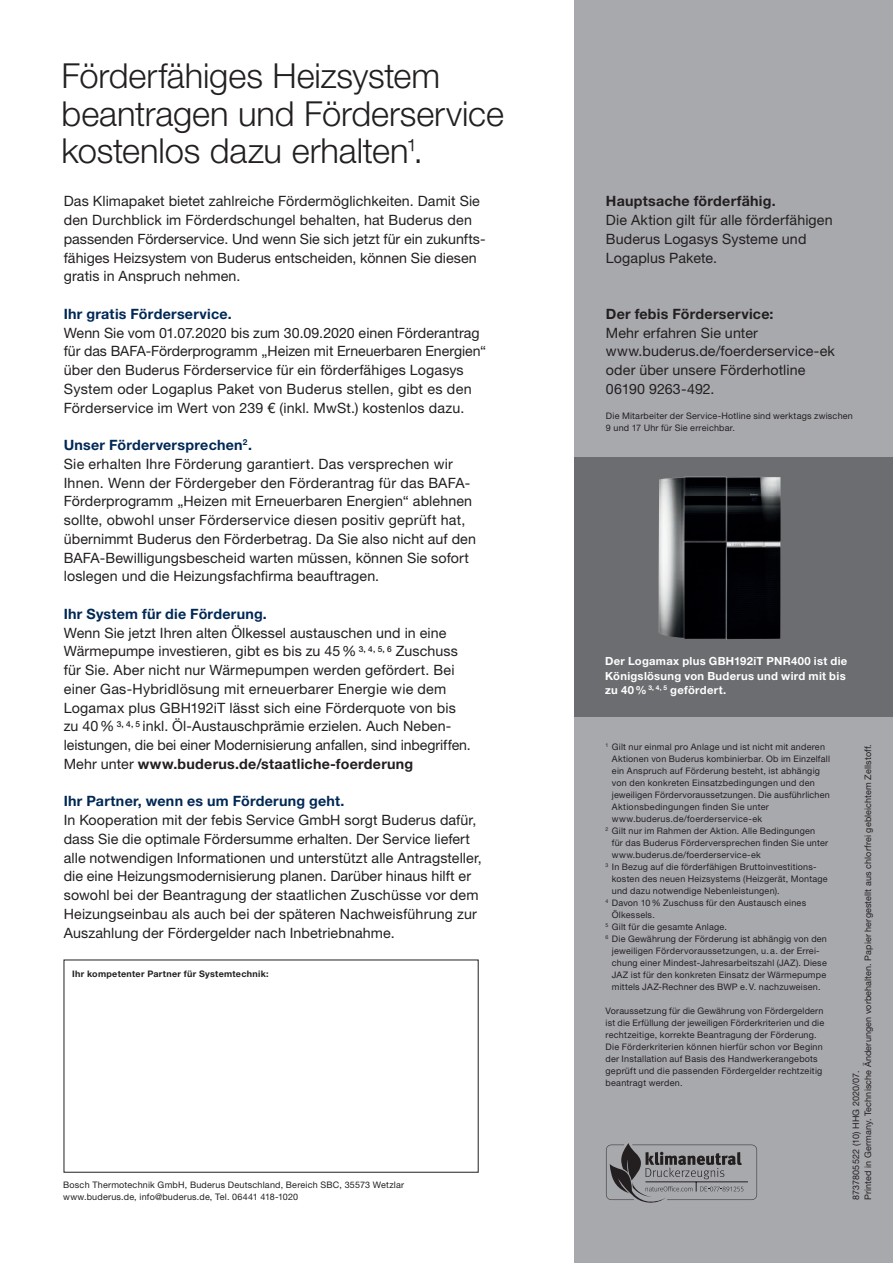
<style>
.page{position:relative;width:893px;height:1263px;background:#fff}
.page>*{position:absolute;margin:0;border:0;box-sizing:border-box;transform-origin:0 0}
.t1{font:300 34.5px/37.5px "Helvetica Neue LT Pro";letter-spacing:-.005em;color:#231f20}
.t2{font:14.25px/18.8px "Helvetica Neue LT Pro";letter-spacing:.01em;color:#231f20}
.t3{font:700 14.25px "Helvetica Neue LT Pro";letter-spacing:.015em;color:#002855}
.t4{font:700 14.25px "Helvetica Neue LT Pro";letter-spacing:.015em;color:#231f20}
.t5{font:700 11.25px/14.2px "Helvetica Neue LT Pro";letter-spacing:.025em;color:#fff}
.t6{font:9px/12px "Helvetica Neue LT Pro";letter-spacing:.025em;color:#231f20}
.t7{font:700 9px "Helvetica Neue LT Pro";letter-spacing:.03em;color:#231f20}
.s1{font-size:28.5px}
.s2{font-weight:700;color:#002855}
.s3{font-weight:700}
</style>
<div class="page">
<div style="left:574px;top:0;width:319px;height:1263px;background:#a8a9ad"></div>
<div style="left:574px;top:457px;width:319px;height:259px;background:#6c6d70"></div>
<img style="left:659px;top:477px;width:122px;height:162px">
<svg style="left:606px;top:1143px;width:151px;height:59px"></svg>
<h1 class="t1" style="left:62px;top:57px;width:444px">Förderfähiges Heizsystem beantragen und Förderservice kostenlos dazu erhalten<span class="s1">¹</span>.</h1>
<p class="t2" style="left:64px;top:191px;width:423px">Das Klimapaket bietet zahlreiche Fördermöglichkeiten. Damit Sie den Durchblick im Förderdschungel behalten, hat Buderus den passenden Förderservice. Und wenn Sie sich jetzt für ein zukunfts&shy;fähiges Heizsystem von Buderus entscheiden, können Sie diesen gratis in Anspruch nehmen.</p>
<p class="t3" style="left:64px;top:305px;width:169px">Ihr gratis Förderservice.</p>
<p class="t2" style="left:64px;top:323px;width:424px">Wenn Sie vom 01.07.2020 bis zum 30.09.2020 einen Förderantrag für das BAFA-Förderprogramm „Heizen mit Erneuerbaren Energien“ über den Buderus Förderservice für ein förderfähiges Logasys System oder Logaplus Paket von Buderus stellen, gibt es den Förderservice im Wert von 239 € (inkl. MwSt.) kostenlos dazu.</p>
<p class="t2" style="left:64px;top:435px;width:414px"><span class="s2">Unser Förderversprechen</span><sup>2</sup><span class="s2">.<br></span>Sie erhalten Ihre Förderung garantiert. Das versprechen wir Ihnen. Wenn der Fördergeber den Förderantrag für das BAFA-Förderprogramm „Heizen mit Erneuerbaren Energien“ ablehnen sollte, obwohl unser Förderservice diesen positiv geprüft hat, übernimmt Buderus den Förderbetrag. Da Sie also nicht auf den BAFA-Bewilligungsbescheid warten müssen, können Sie sofort loslegen und die Heizungsfachfirma beauftragen.</p>
<p class="t3" style="left:64px;top:605px;width:205px">Ihr System für die Förderung.</p>
<p class="t2" style="left:64px;top:623px;width:409px">Wenn Sie jetzt Ihren alten Ölkessel austauschen und in eine Wärmepumpe investieren, gibt es bis zu 45% <sup>3,</sup> <sup>4,</sup> <sup>5,</sup> <sup>6</sup> Zuschuss für Sie. Aber nicht nur Wärmepumpen werden gefördert. Bei einer Gas-Hybridlösung mit erneuerbarer Energie wie dem Logamax plus GBH192iT lässt sich eine Förderquote von bis zu 40% <sup>3,</sup> <sup>4,</sup> <sup>5</sup> inkl. Öl-Austauschprämie erzielen. Auch Neben&shy;leistungen, die bei einer Modernisierung anfallen, sind inbegriffen.<br>Mehr unter <span class="s3">www.buderus.de/staatliche-foerderung</span></p>
<p class="t3" style="left:64px;top:792px;width:282px">Ihr Partner, wenn es um Förderung geht.</p>
<p class="t2" style="left:64px;top:810px;width:420px">In Kooperation mit der febis Service GmbH sorgt Buderus dafür, dass Sie die optimale Fördersumme erhalten. Der Service liefert alle notwendigen Informationen und unterstützt alle Antragsteller, die eine Heizungsmodernisierung planen. Darüber hinaus hilft er sowohl bei der Beantragung der staatlichen Zuschüsse vor dem Heizungseinbau als auch bei der späteren Nachweisführung zur Auszahlung der Fördergelder nach Inbetriebnahme.</p>
<p class="t7" style="left:72px;top:968px;width:198px">Ihr kompetenter Partner für Systemtechnik:</p>
<p class="t6" style="left:63px;top:1178px;width:342px">Bosch Thermotechnik GmbH, Buderus Deutschland, Bereich SBC, 35573 Wetzlar www.buderus.de, info@buderus.de, Tel. 06441 418-1020</p>
<p class="t4" style="left:606px;top:192px;width:171px">Hauptsache förderfähig.</p>
<p class="t2" style="left:606px;top:210px;width:228px">Die Aktion gilt für alle förderfähigen<br>Buderus Logasys Systeme und<br>Logaplus Pakete.</p>
<p class="t4" style="left:606px;top:305px;width:169px">Der febis Förderservice:</p>
<p class="t2" style="left:606px;top:323px;width:230px">Mehr erfahren Sie unter www.buderus.de/foerderservice-ek oder über unsere Förderhotline<br>06190 9263-492.</p>
<p class="t6" style="left:606px;top:410px;width:248px">Die Mitarbeiter der Service-Hotline sind werktags zwischen<br>9 und 17 Uhr für Sie erreichbar.</p>
<p class="t5" style="left:605px;top:654px;width:244px">Der Logamax plus GBH192iT PNR400 ist die<br>Königslösung von Buderus und wird mit bis zu 40% <sup>3,</sup> <sup>4,</sup> <sup>5</sup> gefördert.</p>
<p class="t6" style="left:605px;top:741px;width:221px"><sup>1</sup> Gilt nur einmal pro Anlage und ist nicht mit anderen</p>
<p class="t6" style="left:612px;top:753px;width:220px">Aktionen von Buderus kombinierbar. Ob im Einzelfall</p>
<p class="t6" style="left:612px;top:765px;width:210px">ein Anspruch auf Förderung besteht, ist abhängig</p>
<p class="t6" style="left:612px;top:777px;width:204px">von den konkreten Einsatzbedingungen und den</p>
<p class="t6" style="left:612px;top:789px;width:219px">jeweiligen Fördervoraussetzungen. Die ausführlichen</p>
<p class="t6" style="left:612px;top:801px;width:158px">Aktionsbedingungen finden Sie unter</p>
<p class="t6" style="left:612px;top:813px;width:152px">www.buderus.de/foerderservice-ek</p>
<p class="t6" style="left:605px;top:825px;width:211px"><sup>2</sup> Gilt nur im Rahmen der Aktion. Alle Bedingungen</p>
<p class="t6" style="left:612px;top:837px;width:218px">für das Buderus Förderversprechen finden Sie unter</p>
<p class="t6" style="left:612px;top:849px;width:150px">www.buderus.de/foerderservice-ek</p>
<p class="t6" style="left:605px;top:861px;width:212px"><sup>3</sup> In Bezug auf die förderfähigen Bruttoinvestitions-</p>
<p class="t6" style="left:612px;top:873px;width:217px">kosten des neuen Heizsystems (Heizgerät, Montage</p>
<p class="t6" style="left:612px;top:885px;width:169px">und dazu notwendige Nebenleistungen).</p>
<p class="t6" style="left:605px;top:897px;width:202px"><sup>4</sup> Davon 10% Zuschuss für den Austausch eines</p>
<p class="t6" style="left:612px;top:909px;width:44px">Ölkessels.</p>
<p class="t6" style="left:605px;top:921px;width:123px"><sup>5</sup> Gilt für die gesamte Anlage.</p>
<p class="t6" style="left:605px;top:933px;width:223px"><sup>6</sup> Die Gewährung der Förderung ist abhängig von den</p>
<p class="t6" style="left:612px;top:945px;width:209px">jeweiligen Fördervoraussetzungen, u.a. der Errei-</p>
<p class="t6" style="left:612px;top:957px;width:216px">chung einer Mindest-Jahresarbeitszahl (JAZ). Diese</p>
<p class="t6" style="left:612px;top:969px;width:216px">JAZ ist für den konkreten Einsatz der Wärmepumpe</p>
<p class="t6" style="left:612px;top:981px;width:210px">mittels JAZ-Rechner des BWP e.V. nachzuweisen.</p>
<p class="t6" style="left:605px;top:1005px;width:220px">Voraussetzung für die Gewährung von Fördergeldern ist die Erfüllung der jeweiligen Förderkriterien und die rechtzeitige, korrekte Beantragung der Förderung.<br>Die Förderkriterien können hierfür schon vor Beginn der Installation auf Basis des Handwerkerangebots geprüft und die passenden Fördergelder rechtzeitig beantragt werden.</p>
<p class="t6" style="left:850px;top:1200px;width:457px;rotate:-90deg">8737805522 (10) HHG 2020/07.<br>Printed in Germany. Technische Änderungen vorbehalten. Papier hergestellt aus chlorfrei gebleichtem Zellstoff.</p>
</div>
